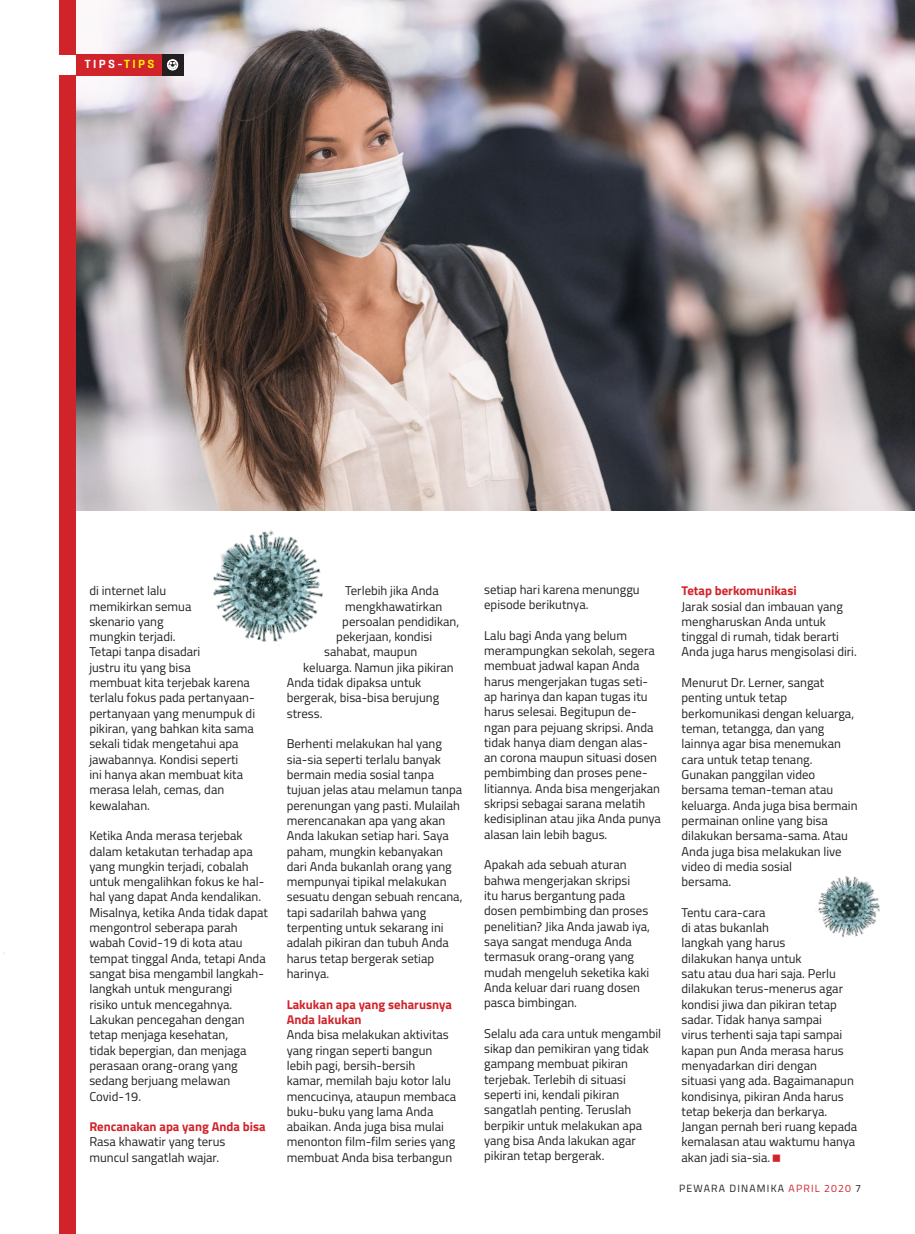
<style>
.page{position:relative;width:915px;height:1234px;background:#fff}
.page>*{position:absolute;margin:0;border:0;box-sizing:border-box;transform-origin:0 0}
.bt_2{font:12.75px/15.3px "Titillium";color:#231f20}
.bt_2-2{font:700 12.75px/15.3px "Titillium";color:#d1232a}
.t1{font:600 12px "Geogrotesque";letter-spacing:.2em;color:#fff}
.t2{font:10.5px "Titillium";letter-spacing:.11em;color:#231f20}
.s1{color:#fff200}
.s2{color:#d1232a}
.s3{font-family:"Titillium Text 22 L"}
</style>
<div class="page">
<img style="left:76px;top:0;width:838px;height:510px">
<div style="left:60px;top:75px;width:16px;height:1158px;background:#d1232a"></div>
<div style="left:60px;top:0;width:16px;height:54px;background:#d1232a"></div>
<div style="left:159px;top:54px;width:24px;height:21px;background:#231f20"></div>
<div style="left:76px;top:54px;width:86px;height:21px;background:#d1232a"></div>
<img style="left:818px;top:876px;width:62px;height:61px">
<img style="left:213px;top:530px;width:110px;height:112px">
<svg style="left:167px;top:59px;width:11px;height:12px"></svg>
<p class="t1" style="left:85px;top:57px;width:71px">TIPS-<span class="s1">TIPS</span></p>
<p class="bt_2" style="left:89px;top:582px;width:167px">di internet lalu<br>memikirkan semua<br>skenario yang<br>mungkin terjadi.<br>Tetapi tanpa disadari<br>justru itu yang bisa<br>membuat kita terjebak karena terlalu fokus pada pertanyaan&shy;pertanyaan yang menumpuk di pikiran, yang bahkan kita sama sekali tidak mengetahui apa jawabannya. Kondisi seperti<br>ini hanya akan membuat kita merasa lelah, cemas, dan kewalahan.</p>
<p class="bt_2" style="left:89px;top:827px;width:180px">Ketika Anda merasa terjebak dalam ketakutan terhadap apa yang mungkin terjadi, cobalah untuk mengalihkan fokus ke hal&shy;hal yang dapat Anda kendalikan.<br>Misalnya, ketika Anda tidak dapat mengontrol seberapa parah wabah Covid-19 di kota atau tempat tinggal Anda, tetapi Anda sangat bisa mengambil langkah&shy;langkah untuk mengurangi<br>risiko untuk mencegahnya.<br>Lakukan pencegahan dengan tetap menjaga kesehatan,<br>tidak bepergian, dan menjaga perasaan orang-orang yang sedang berjuang melawan<br>Covid-19.</p>
<p class="bt_2-2" style="left:89px;top:1118px;width:178px">Rencanakan apa yang Anda bisa</p>
<p class="bt_2" style="left:89px;top:1133px;width:137px">Rasa khawatir yang terus muncul sangatlah wajar.</p>
<p class="bt_2" style="left:345px;top:582px;width:95px">Terlebih jika Anda</p>
<p class="bt_2" style="left:345px;top:597px;width:98px">mengkhawatirkan</p>
<p class="bt_2" style="left:342px;top:613px;width:118px">persoalan pendidikan,</p>
<p class="bt_2" style="left:336px;top:628px;width:97px">pekerjaan, kondisi</p>
<p class="bt_2" style="left:324px;top:643px;width:94px">sahabat, maupun</p>
<p class="bt_2" style="left:303px;top:659px;width:152px">keluarga. Namun jika pikiran</p>
<p class="bt_2" style="left:287px;top:674px;width:136px">Anda tidak dipaksa untuk</p>
<p class="bt_2" style="left:287px;top:689px;width:154px">bergerak, bisa-bisa berujung</p>
<p class="bt_2" style="left:287px;top:704px;width:37px">stress.</p>
<p class="bt_2" style="left:287px;top:735px;width:177px">Berhenti melakukan hal yang sia-sia seperti terlalu banyak bermain media sosial tanpa tujuan jelas atau melamun tanpa perenungan yang pasti. Mulailah merencanakan apa yang akan<br>Anda lakukan setiap hari. Saya paham, mungkin kebanyakan dari Anda bukanlah orang yang mempunyai tipikal melakukan sesuatu dengan sebuah rencana, tapi sadarilah bahwa yang terpenting untuk sekarang ini adalah pikiran dan tubuh Anda harus tetap bergerak setiap harinya.</p>
<p class="bt_2-2" style="left:287px;top:995px;width:166px">Lakukan apa yang seharusnya<br>Anda lakukan</p>
<p class="bt_2" style="left:287px;top:1026px;width:171px">Anda bisa melakukan aktivitas yang ringan seperti bangun lebih pagi, bersih-bersih<br>kamar, memilah baju kotor lalu mencucinya, ataupun membaca buku-buku yang lama Anda abaikan. Anda juga bisa mulai menonton film-film series yang membuat Anda bisa terbangun</p>
<p class="bt_2" style="left:484px;top:581px;width:157px">setiap hari karena menunggu episode berikutnya.</p>
<p class="bt_2" style="left:484px;top:626px;width:178px">Lalu bagi Anda yang belum merampungkan sekolah, segera membuat jadwal kapan Anda harus mengerjakan tugas seti&shy;ap harinya dan kapan tugas itu harus selesai. Begitupun de&shy;ngan para pejuang skripsi. Anda tidak hanya diam dengan alas&shy;an corona maupun situasi dosen pembimbing dan proses pene&shy;litiannya. Anda bisa mengerjakan skripsi sebagai sarana melatih kedisiplinan atau jika Anda punya alasan lain lebih bagus.</p>
<p class="bt_2" style="left:484px;top:856px;width:167px">Apakah ada sebuah aturan bahwa mengerjakan skripsi<br>itu harus bergantung pada dosen pembimbing dan proses penelitian? Jika Anda jawab iya, saya sangat menduga Anda termasuk orang-orang yang mudah mengeluh seketika kaki<br>Anda keluar dari ruang dosen pasca bimbingan.</p>
<p class="bt_2" style="left:484px;top:1024px;width:178px">Selalu ada cara untuk mengambil sikap dan pemikiran yang tidak gampang membuat pikiran terjebak. Terlebih di situasi seperti ini, kendali pikiran sangatlah penting. Teruslah berpikir untuk melakukan apa yang bisa Anda lakukan agar pikiran tetap bergerak.</p>
<p class="bt_2-2" style="left:681px;top:582px;width:117px">Tetap berkomunikasi</p>
<p class="bt_2" style="left:681px;top:597px;width:177px">Jarak sosial dan imbauan yang mengharuskan Anda untuk tinggal di rumah, tidak berarti<br>Anda juga harus mengisolasi diri.</p>
<p class="bt_2" style="left:681px;top:674px;width:177px">Menurut Dr. Lerner, sangat penting untuk tetap berkomunikasi dengan keluarga, teman, tetangga, dan yang lainnya agar bisa menemukan cara untuk tetap tenang.<br>Gunakan panggilan video bersama teman-teman atau keluarga. Anda juga bisa bermain permainan online yang bisa dilakukan bersama-sama. Atau<br>Anda juga bisa melakukan live video di media sosial<br>bersama.</p>
<p class="bt_2" style="left:681px;top:903px;width:177px">Tentu cara-cara<br>di atas bukanlah<br>langkah yang harus<br>dilakukan hanya untuk<br>satu atau dua hari saja. Perlu dilakukan terus-menerus agar kondisi jiwa dan pikiran tetap sadar. Tidak hanya sampai<br>virus terhenti saja tapi sampai kapan pun Anda merasa harus menyadarkan diri dengan<br>situasi yang ada. Bagaimanapun kondisinya, pikiran Anda harus tetap bekerja dan berkarya.<br>Jangan pernah beri ruang kepada kemalasan atau waktumu hanya akan jadi sia-sia.</p>
<p class="t2" style="left:679px;top:1180px;width:183px">PEWARA DINAMIKA <span class="s2">APRIL 2020</span> <span class="s3">7</span></p>
</div>
